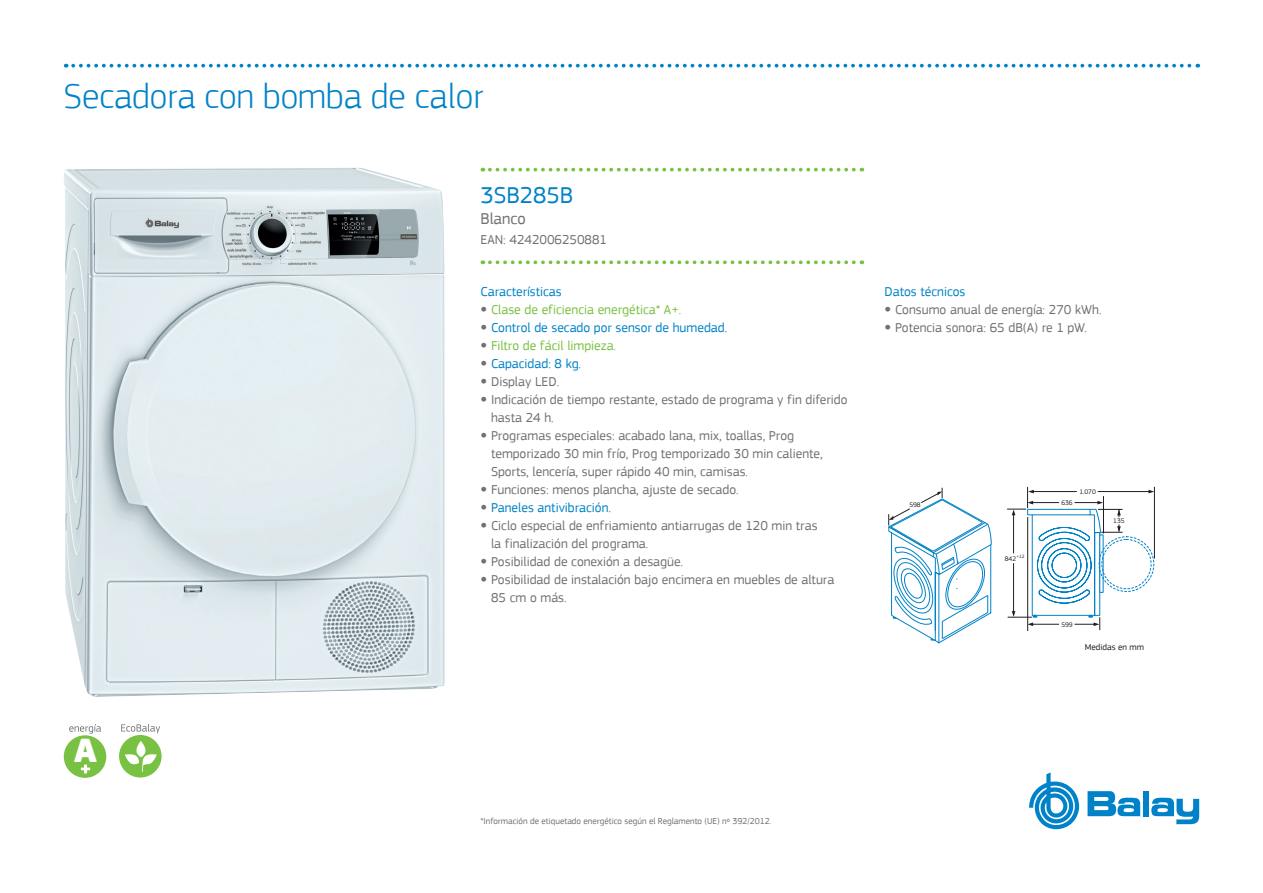
<style>
.page{position:relative;width:1263px;height:893px;background:#fff}
.page>*{position:absolute;margin:0;border:0;box-sizing:border-box;transform-origin:0 0}
.titular_producto{font:300 36px "PF Square Sans Pro";color:#0082c8}
.t1{font:900 35.1px "PF Square Sans Pro";color:#fff}
.referencia{font:24px "PF Square Sans Pro";color:#0082c8}
.ean{font:16.5px "PF Square Sans Pro";color:#717074}
.caracteristicas_fich{font:13.5px/18px "PF Square Sans Pro";color:#717074}
.caracteristicas_fich-2{font:13.5px "PF Square Sans Pro";color:#0082c8}
.caracteristicas_fich-3{font:13.5px "PF Square Sans Pro";color:#79c142}
.ean-2{font:13.5px "PF Square Sans Pro";color:#717074}
.modelos_y_notitas{font:9px "PF Square Sans Pro";color:#717074}
.modelos_y_notitas-2{font:9px "PF Square Sans Pro";color:#231f20}
.t2{font:6.9px "PF Square Sans Pro";color:#231f20}
.s1{font-family:"Helvetica Neue";font-weight:300;color:#717074}
.s2{font-family:"Helvetica Neue";font-weight:300}
</style>
<div class="page">
<svg style="left:73px;top:64px;width:1125px;height:4px"></svg>
<svg style="left:490px;top:168px;width:372px;height:3px"></svg>
<svg style="left:490px;top:260px;width:372px;height:4px"></svg>
<img style="left:64px;top:168px;width:380px;height:529px">
<div style="left:64px;top:735px;width:42px;height:43px;background:#79c142;border-radius:50%"></div>
<svg style="left:69px;top:724px;width:32px;height:10px"></svg>
<svg style="left:81px;top:764px;width:9px;height:9px"></svg>
<div style="left:1143px;top:791px;width:6px;height:25px;background:#0082c8"></div>
<svg style="left:1151px;top:797px;width:48px;height:27px"></svg>
<svg style="left:1087px;top:791px;width:53px;height:25px"></svg>
<svg style="left:1029px;top:772px;width:50px;height:57px"></svg>
<div style="left:119px;top:735px;width:43px;height:42px;background:#79c142;border-radius:50%"></div>
<svg style="left:125px;top:741px;width:32px;height:31px"></svg>
<svg style="left:121px;top:724px;width:39px;height:9px"></svg>
<svg style="left:888px;top:488px;width:103px;height:155px"></svg>
<hr style="left:1027px;top:517px;width:1px;height:114px;background:#231f20">
<hr style="left:1154px;top:487px;width:1px;height:71px;background:#231f20">
<svg style="left:1007px;top:487px;width:147px;height:143px"></svg>
<p class="titular_producto" style="left:64px;top:75px;width:421px">Secadora con bomba de calor</p>
<p class="referencia" style="left:480px;top:181px;width:94px">3SB285B</p>
<p class="ean" style="left:480px;top:208px;width:47px">Blanco</p>
<p class="ean-2" style="left:480px;top:232px;width:128px">EAN: 4242006250881</p>
<p class="t1" style="left:74px;top:729px;width:24px">A</p>
<p class="caracteristicas_fich-2" style="left:480px;top:284px;width:83px">Características</p>
<p class="caracteristicas_fich-3" style="left:480px;top:302px;width:202px"><span class="s1">•</span> Clase de eficiencia energética* A+.</p>
<p class="caracteristicas_fich-2" style="left:480px;top:320px;width:248px"><span class="s1">•</span> Control de secado por sensor de humedad.</p>
<p class="caracteristicas_fich-3" style="left:480px;top:338px;width:137px"><span class="s1">•</span> Filtro de fácil limpieza.</p>
<p class="caracteristicas_fich-2" style="left:480px;top:356px;width:102px"><span class="s1">•</span> Capacidad: 8 kg.</p>
<p class="caracteristicas_fich" style="left:480px;top:373px;width:80px"><span class="s2">•</span> Display LED.</p>
<p class="caracteristicas_fich" style="left:491px;top:391px;width:358px;text-indent:-11px"><span class="s2">•</span> Indicación de tiempo restante, estado de programa y fin diferido hasta 24 h.</p>
<p class="caracteristicas_fich" style="left:491px;top:427px;width:333px;text-indent:-11px"><span class="s2">•</span> Programas especiales: acabado lana, mix, toallas, Prog temporizado 30 min frío, Prog temporizado 30 min caliente,<br>Sports, lencería, super rápido 40 min, camisas.</p>
<p class="caracteristicas_fich" style="left:480px;top:481px;width:260px"><span class="s2">•</span> Funciones: menos plancha, ajuste de secado.</p>
<p class="caracteristicas_fich-2" style="left:480px;top:500px;width:132px"><span class="s1">•</span> Paneles antivibración.</p>
<p class="caracteristicas_fich" style="left:491px;top:517px;width:328px;text-indent:-11px"><span class="s2">•</span> Ciclo especial de enfriamiento antiarrugas de 120 min tras la finalización del programa.</p>
<p class="caracteristicas_fich" style="left:480px;top:553px;width:204px"><span class="s2">•</span> Posibilidad de conexión a desagüe.</p>
<p class="caracteristicas_fich" style="left:491px;top:571px;width:345px;text-indent:-11px"><span class="s2">•</span> Posibilidad de instalación bajo encimera en muebles de altura<br>85 cm o más.</p>
<p class="modelos_y_notitas" style="left:480px;top:815px;width:292px">*Información de etiquetado energético según el Reglamento (UE) nº 392/2012.</p>
<p class="caracteristicas_fich-2" style="left:884px;top:284px;width:82px">Datos técnicos</p>
<p class="caracteristicas_fich" style="left:884px;top:301px;width:218px"><span class="s2">•</span> Consumo anual de energía: 270 kWh.</p>
<p class="caracteristicas_fich" style="left:884px;top:319px;width:204px"><span class="s2">•</span> Potencia sonora: 65 dB(A) re 1 pW.</p>
<p class="t2" style="left:909px;top:500px;width:13px">598</p>
<p class="t2" style="left:1005px;top:554px;width:21px">842<sup>+12</sup></p>
<p class="t2" style="left:1079px;top:488px;width:18px">1.070</p>
<p class="t2" style="left:1061px;top:499px;width:13px">636</p>
<p class="t2" style="left:1113px;top:517px;width:13px">135</p>
<p class="t2" style="left:1061px;top:620px;width:13px">599</p>
<p class="modelos_y_notitas-2" style="left:1085px;top:642px;width:61px">Medidas en mm</p>
</div>
